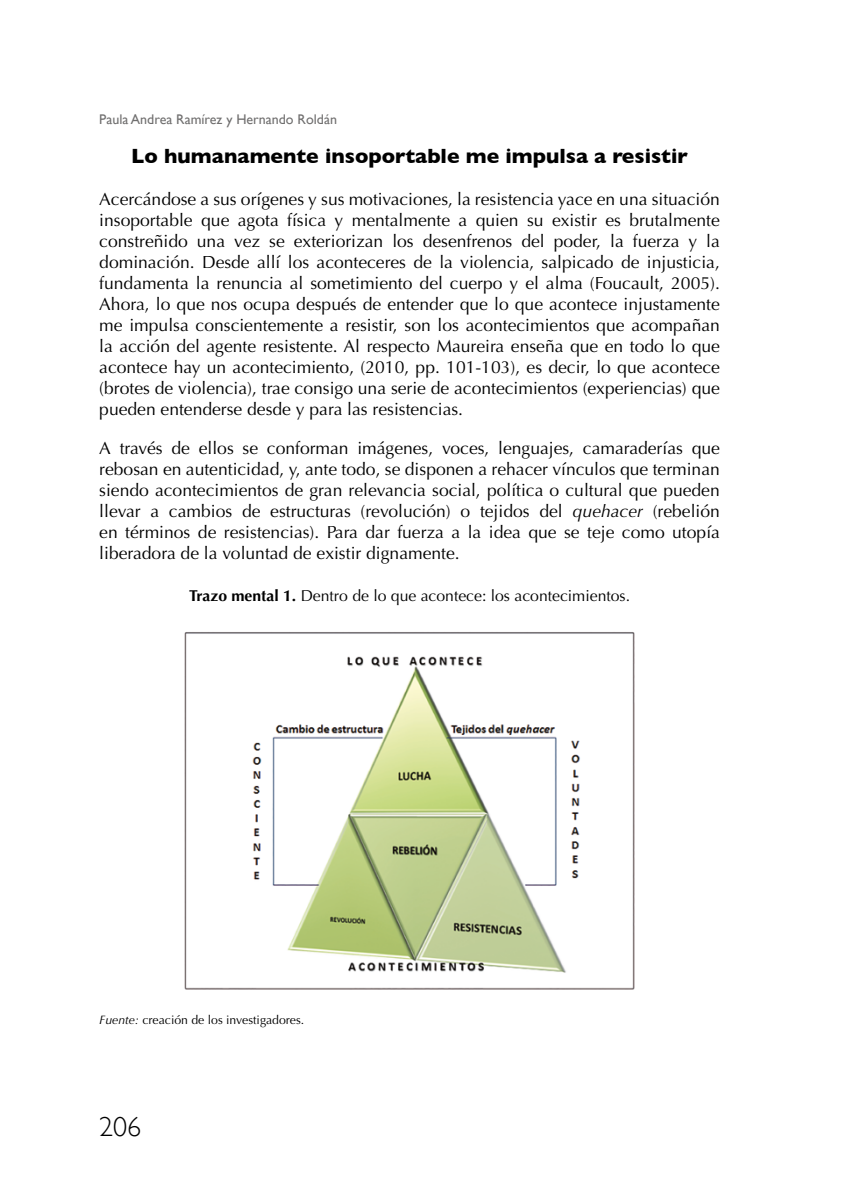
<style>
.page{position:relative;width:844px;height:1191px;background:#fff}
.page>*{position:absolute;margin:0;border:0;box-sizing:border-box;transform-origin:0 0}
.t1{font:300 28px "Gill Sans";color:#000}
.t2{font:700 21px "Gill Sans";color:#000}
.t3{font:17.5px/21px "Optima";color:#000;text-align:justify}
.t4{font:15.75px "Optima";color:#000}
.t5{font:14px "Gill Sans";color:#706f6f}
.t6{font:12.25px "Optima";color:#000}
.s1{font-style:italic}
.s2{font-weight:700}
</style>
<div class="page">
<img style="left:184px;top:632px;width:451px;height:358px">
<p class="t5" style="left:99px;top:111px;width:239px">Paula Andrea Ramírez y Hernando Roldán</p>
<p class="t2" style="left:131px;top:139px;width:558px">Lo humanamente insoportable me impulsa a resistir</p>
<p class="t3" style="left:99px;top:189px;width:622px">Acercándose a sus orígenes y sus motivaciones, la resistencia yace en una situación insoportable que agota física y mentalmente a quien su existir es brutalmente constreñido una vez se exteriorizan los desenfrenos del poder, la fuerza y la dominación. Desde allí los aconteceres de la violencia, salpicado de injusticia, fundamenta la renuncia al sometimiento del cuerpo y el alma (Foucault, 2005).<br>Ahora, lo que nos ocupa después de entender que lo que acontece injustamente me impulsa conscientemente a resistir, son los acontecimientos que acompañan la acción del agente resistente. Al respecto Maureira enseña que en todo lo que acontece hay un acontecimiento, (2010, pp. 101-103), es decir, lo que acontece (brotes de violencia), trae consigo una serie de acontecimientos (experiencias) que pueden entenderse desde y para las resistencias.</p>
<p class="t3" style="left:99px;top:438px;width:622px">A través de ellos se conforman imágenes, voces, lenguajes, camaraderías que rebosan en autenticidad, y, ante todo, se disponen a rehacer vínculos que terminan siendo acontecimientos de gran relevancia social, política o cultural que pueden llevar a cambios de estructuras (revolución) o tejidos del <span class="s1">quehacer</span> (rebelión en términos de resistencias). Para dar fuerza a la idea que se teje como utopía liberadora de la voluntad de existir dignamente.</p>
<p class="t4" style="left:189px;top:587px;width:442px"><span class="s2">Trazo mental 1.</span> Dentro de lo que acontece: los acontecimientos.</p>
<p class="t6" style="left:99px;top:1013px;width:206px"><span class="s1">Fuente:</span> creación de los investigadores.</p>
<h1 class="t1" style="left:99px;top:1104px;width:43px">206</h1>
</div>
